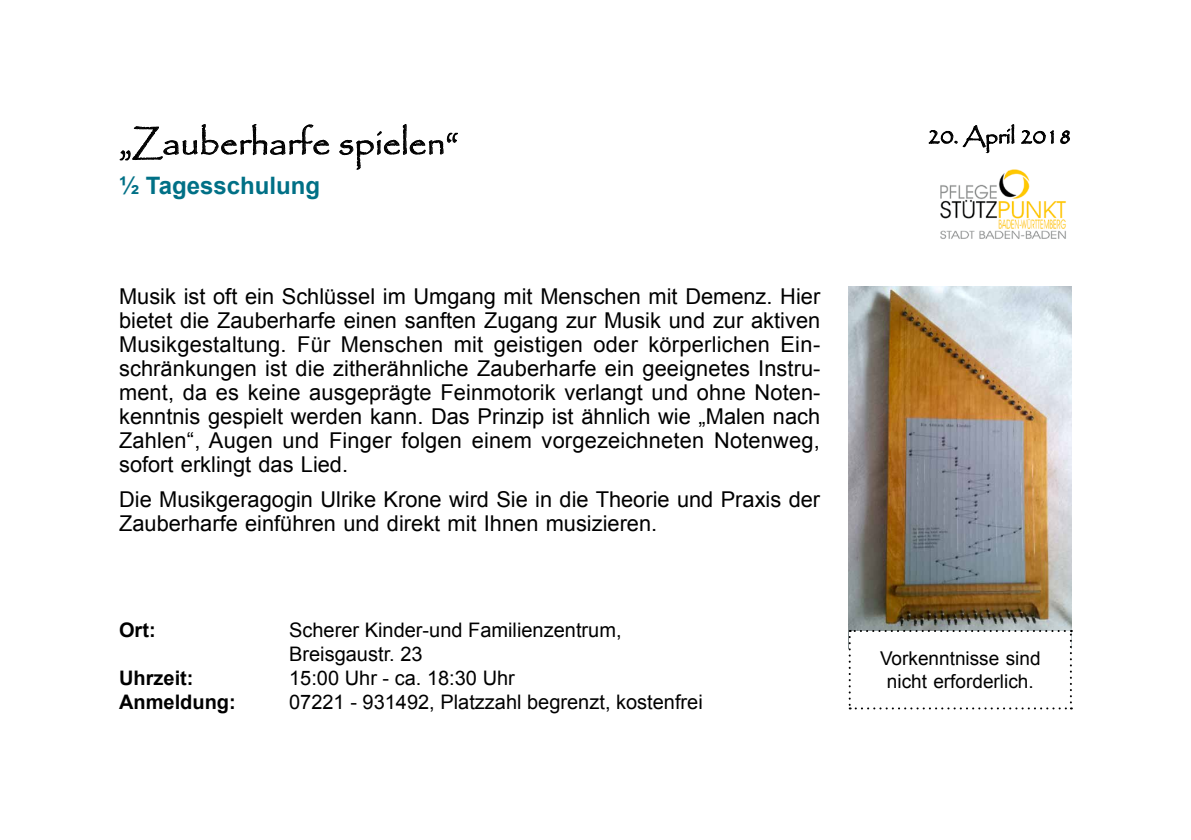
<style>
.page{position:relative;width:1191px;height:840px;background:#fff}
.page>*{position:absolute;margin:0;border:0;box-sizing:border-box;transform-origin:0 0}
.t1{font:36px "Papyrus";color:#000}
.t2{font:700 24px "Arial";color:#007086}
.t3{font:22.6px "Papyrus";color:#000}
.t4{font:21.8px/24px "Arial";color:#000;text-align:justify}
.t5{font:20px/24px "Arial";color:#000}
.t6{font:700 20px "Arial";color:#000}
.t7{font:19px/23px "Arial";color:#000;text-align:center}
</style>
<div class="page">
<svg style="left:119px;top:124px;width:211px;height:37px"></svg>
<svg style="left:339px;top:124px;width:119px;height:46px"></svg>
<img style="left:848px;top:286px;width:223px;height:343px">
<svg style="left:928px;top:124px;width:86px;height:30px"></svg>
<svg style="left:1021px;top:130px;width:33px;height:14px"></svg>
<svg style="left:1060px;top:130px;width:10px;height:15px"></svg>
<img style="left:940px;top:169px;width:126px;height:70px">
<svg style="left:848px;top:629px;width:223px;height:80px"></svg>
<h1 class="t1" style="left:119px;top:121px;width:341px">„Zauberharfe spielen“</h1>
<p class="t2" style="left:119px;top:170px;width:202px">½ Tagesschulung</p>
<p class="t4" style="left:119px;top:284px;width:702px">Musik ist oft ein Schlüssel im Umgang mit Menschen mit Demenz. Hier bietet die Zauberharfe einen sanften Zugang zur Musik und zur aktiven Musikgestaltung. Für Menschen mit geistigen oder körperlichen Ein&shy;schränkungen ist die zitherähnliche Zauberharfe ein geeignetes Instru&shy;ment, da es keine ausgeprägte Feinmotorik verlangt und ohne Noten&shy;kenntnis gespielt werden kann. Das Prinzip ist ähnlich wie „Malen nach Zahlen“, Augen und Finger folgen einem vorgezeichneten Notenweg, sofort erklingt das Lied.</p>
<p class="t4" style="left:119px;top:487px;width:702px">Die Musikgeragogin Ulrike Krone wird Sie in die Theorie und Praxis der<br>Zauberharfe einführen und direkt mit Ihnen musizieren.</p>
<p class="t6" style="left:119px;top:616px;width:38px">Ort:</p>
<p class="t5" style="left:289px;top:618px;width:334px">Scherer Kinder-und Familienzentrum,<br>Breisgaustr. 23</p>
<p class="t6" style="left:119px;top:664px;width:76px">Uhrzeit:</p>
<p class="t5" style="left:289px;top:666px;width:227px">15:00 Uhr - ca. 18:30 Uhr</p>
<p class="t6" style="left:119px;top:688px;width:118px">Anmeldung:</p>
<p class="t5" style="left:289px;top:690px;width:415px">07221 - 931492, Platzzahl begrenzt, kostenfrei</p>
<p class="t3" style="left:927px;top:122px;width:146px">20. April 2018</p>
<p class="t7" style="left:880px;top:646px;width:162px">Vorkenntnisse sind nicht erforderlich.</p>
</div>
